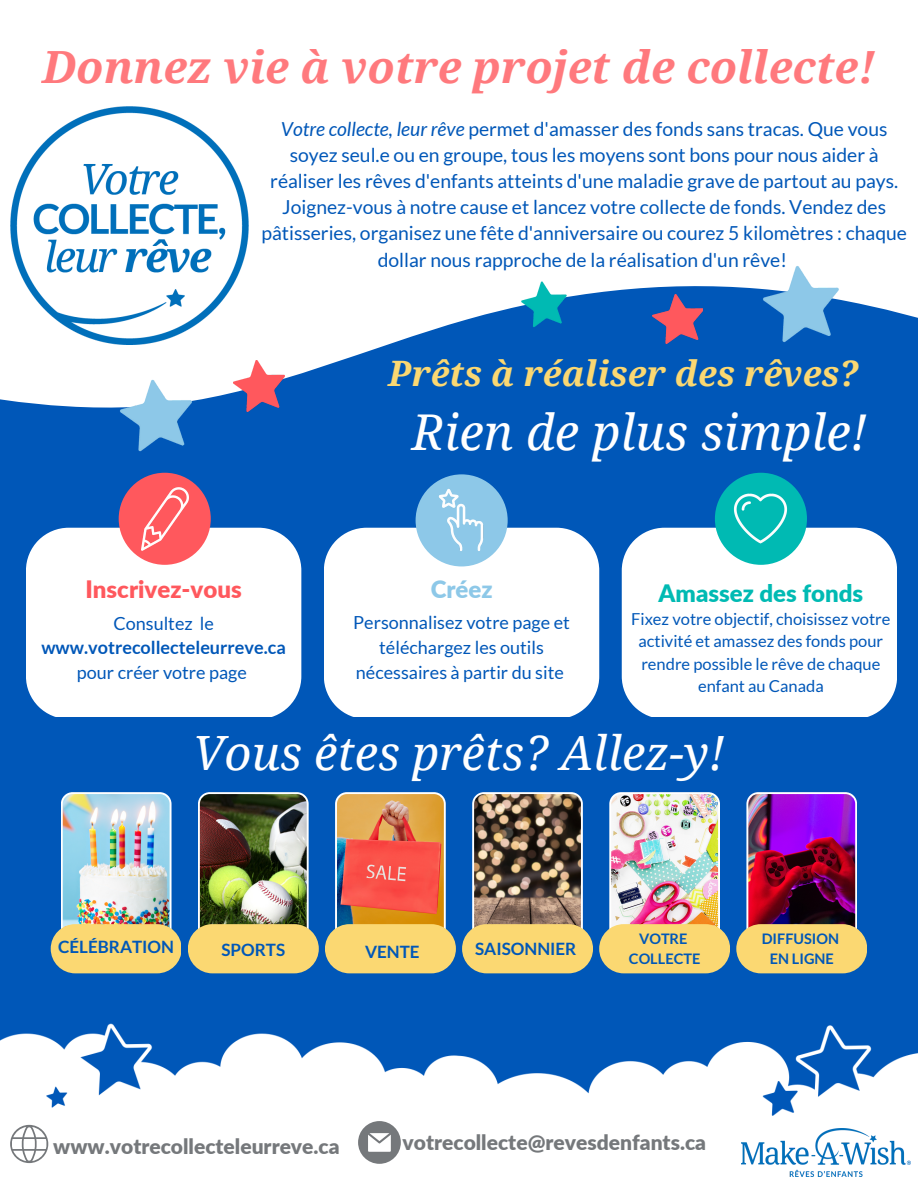
<style>
.page{position:relative;width:918px;height:1188px;background:#fff}
.page>*{position:absolute;margin:0;border:0;box-sizing:border-box;transform-origin:0 0}
.t1{font:italic 49.35px "Droid Serif";color:#fff}
.t2{font:italic 47.25px "Droid Serif";color:#fff}
.t3{font:italic 700 44.4px "Droid Serif";color:#ff585d}
.t4{font:italic 700 35.1px "Droid Serif";color:#fbd872}
.t5{font:900 24px "Lato";color:#00bab3}
.t6{font:900 24px "Lato";color:#ff585d}
.t7{font:900 24px "Lato";color:#8dc8e8}
.t8{font:900 21px "Lato";color:#75787b}
.t9{font:19.35px/26.1px "Lato";color:#0057b8;text-align:center}
.t10{font:18px/24.8px "Lato";color:#0057b8;text-align:center}
.t11{font:700 18px "Lato";color:#0057b8}
.t12{font:700 17.1px "Lato";color:#0057b8}
.t13{font:16.5px/22.5px "Lato";color:#0057b8;text-align:center}
.t14{font:700 14.55px/20.2px "Lato";color:#0057b8;text-align:center}
.s1{font-style:italic}
</style>
<div class="page">
<svg style="left:0;top:286px;width:918px;height:466px;fill:#0057b8"></svg>
<div style="left:0;top:752px;width:918px;height:296px;background:#0057b8"></div>
<img style="left:0;top:1023px;width:918px;height:119px">
<img style="left:762px;top:266px;width:80px;height:77px">
<img style="left:653px;top:294px;width:49px;height:50px">
<svg style="left:26px;top:528px;width:275px;height:189px"></svg>
<div style="left:119px;top:473px;width:92px;height:92px;background:#ff585d;border-radius:50%"></div>
<img style="left:125px;top:480px;width:79px;height:78px">
<svg style="left:324px;top:528px;width:275px;height:189px"></svg>
<div style="left:416px;top:474px;width:92px;height:92px;background:#8dc8e8;border-radius:50%"></div>
<img style="left:420px;top:479px;width:83px;height:83px">
<svg style="left:622px;top:528px;width:275px;height:189px"></svg>
<div style="left:715px;top:473px;width:92px;height:92px;background:#00bab3;border-radius:50%"></div>
<img style="left:733px;top:493px;width:55px;height:51px">
<img style="left:472px;top:792px;width:111px;height:136px">
<div style="left:462px;top:924px;width:131px;height:49px;background:#fbd872;border-radius:25px"></div>
<img style="left:61px;top:792px;width:111px;height:137px">
<div style="left:51px;top:924px;width:130px;height:49px;background:#fbd872;border-radius:25px"></div>
<img style="left:198px;top:792px;width:111px;height:137px">
<div style="left:188px;top:924px;width:130px;height:49px;background:#fbd872;border-radius:25px"></div>
<svg style="left:335px;top:792px;width:111px;height:136px"></svg>
<div style="left:325px;top:924px;width:131px;height:49px;background:#fbd872;border-radius:25px"></div>
<img style="left:609px;top:792px;width:111px;height:136px">
<div style="left:599px;top:924px;width:131px;height:49px;background:#fbd872;border-radius:25px"></div>
<img style="left:746px;top:792px;width:111px;height:136px">
<div style="left:736px;top:924px;width:131px;height:49px;background:#fbd872;border-radius:25px"></div>
<img style="left:521px;top:281px;width:47px;height:47px">
<img style="left:119px;top:378px;width:76px;height:75px">
<img style="left:234px;top:361px;width:50px;height:50px">
<img style="left:741px;top:1129px;width:170px;height:47px">
<svg style="left:358px;top:1121px;width:43px;height:43px"></svg>
<svg style="left:10px;top:1125px;width:38px;height:38px"></svg>
<img style="left:10px;top:106px;width:239px;height:239px">
<h3 class="t3" style="left:42px;top:42px;width:835px">Donnez vie à votre projet de collecte!</h3>
<p class="t9" style="left:261px;top:115px;width:647px"><span class="s1">Votre collecte, leur rêve</span> permet d'amasser des fonds sans tracas. Que vous soyez seul.e ou en groupe, tous les moyens sont bons pour nous aider à réaliser les rêves d'enfants atteints d'une maladie grave de partout au pays.<br>Joignez-vous à notre cause et lancez votre collecte de fonds. Vendez des pâtisseries, organisez une fête d'anniversaire ou courez 5 kilomètres : chaque dollar nous rapproche de la réalisation d'un rêve!</p>
<p class="t6" style="left:86px;top:574px;width:158px">Inscrivez-vous</p>
<p class="t10" style="left:113px;top:610px;width:102px">Consultez le</p>
<p class="t11" style="left:41px;top:637px;width:246px">www.votrecollecteleurreve.ca</p>
<p class="t10" style="left:77px;top:660px;width:171px">pour créer votre page</p>
<h3 class="t4" style="left:388px;top:354px;width:471px">Prêts à réaliser des rêves?</h3>
<h1 class="t1" style="left:413px;top:404px;width:456px">Rien de plus simple!</h1>
<p class="t7" style="left:431px;top:574px;width:63px">Créez</p>
<p class="t10" style="left:353px;top:610px;width:218px">Personnalisez votre page et téléchargez les outils nécessaires à partir du site</p>
<p class="t5" style="left:659px;top:578px;width:206px">Amassez des fonds</p>
<p class="t13" style="left:631px;top:607px;width:261px">Fixez votre objectif, choisissez votre activité et amassez des fonds pour rendre possible le rêve de chaque enfant au Canada</p>
<h2 class="t2" style="left:193px;top:726px;width:533px">Vous êtes prêts? Allez-y!</h2>
<p class="t12" style="left:58px;top:936px;width:118px">CÉLÉBRATION</p>
<p class="t12" style="left:221px;top:939px;width:65px">SPORTS</p>
<p class="t12" style="left:365px;top:941px;width:56px">VENTE</p>
<p class="t12" style="left:475px;top:938px;width:103px">SAISONNIER</p>
<p class="t14" style="left:629px;top:928px;width:73px">VOTRE<br>COLLECTE</p>
<p class="t14" style="left:762px;top:928px;width:79px">DIFFUSION<br>EN LIGNE</p>
<p class="t8" style="left:53px;top:1134px;width:288px">www.votrecollecteleurreve.ca</p>
<p class="t8" style="left:403px;top:1129px;width:305px">votrecollecte@revesdenfants.ca</p>
</div>
